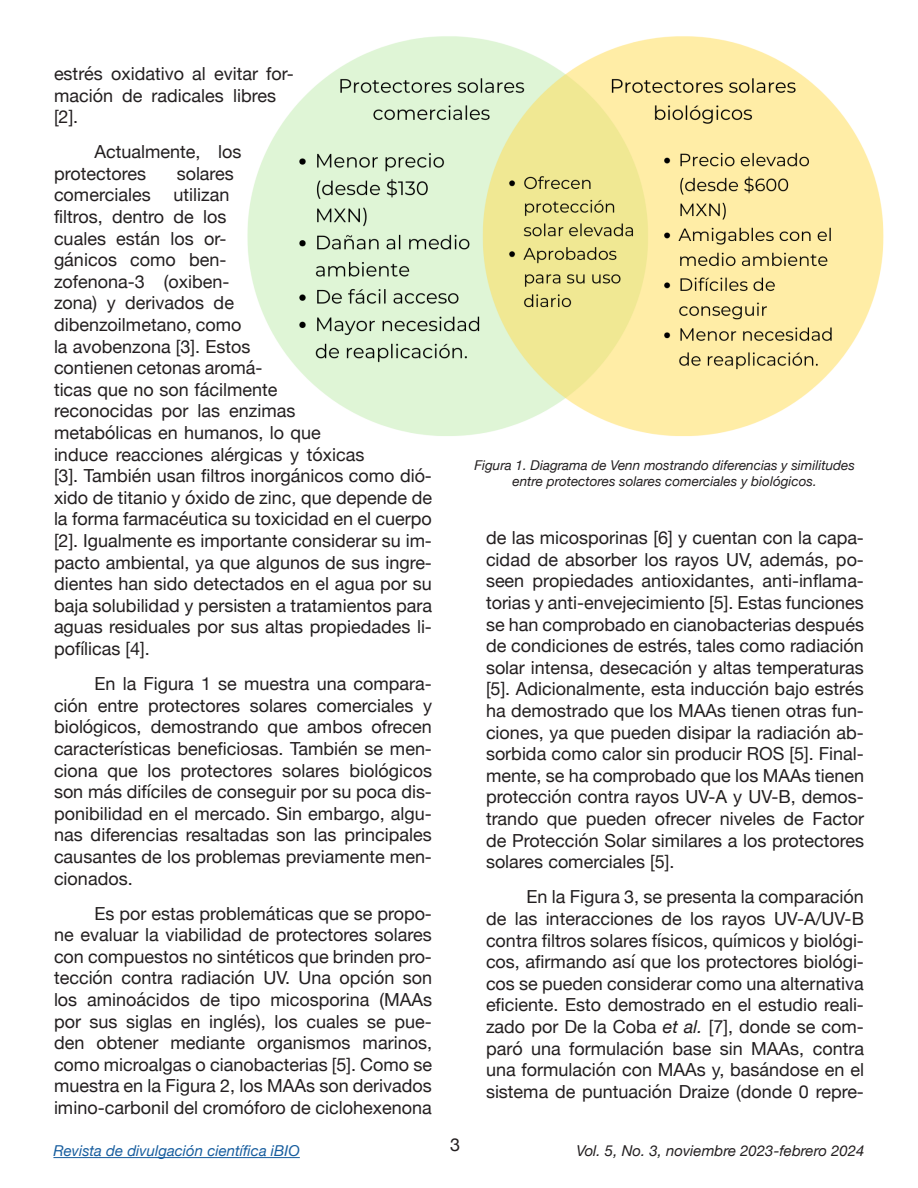
<style>
.page{position:relative;width:918px;height:1188px;background:#fff}
.page>*{position:absolute;margin:0;border:0;box-sizing:border-box;transform-origin:0 0}
.t1{font:18px/21.6px "Helvetica Neue";color:#231f20;text-align:justify}
.t2{font:italic 15px "Helvetica Neue";color:#231f20}
.t3{font:italic 15px "Helvetica Neue";color:#175d9e}
.t4{font:italic 13.5px/16.2px "Helvetica Neue";color:#231f20;text-align:center}
.s1{font-style:italic}
</style>
<div class="page">
<hr style="left:53px;top:1157px;width:247px;height:1px;background:#175d9e">
<img style="left:247px;top:36px;width:637px;height:400px">
<p class="t1" style="left:54px;top:64px;width:242px;text-align:left">estrés oxidativo al evitar for&shy;mación de radicales libres [2].</p>
<p class="t1" style="left:54px;top:142px;width:189px;text-indent:40px">Actualmente, los protectores</p>
<p class="t1" style="left:177px;top:164px;width:59px">solares</p>
<p class="t1" style="left:54px;top:185px;width:380px;text-align:left;text-indent:120px">utilizan<br>filtros, dentro de los<br>cuales están los or-<br>gánicos como ben-<br>zofenona-3 (oxiben-<br>zona) y derivados de<br>dibenzoilmetano, como<br>la avobenzona [3]. Estos<br>contienen cetonas aromá-<br>ticas que no son fácilmente<br>reconocidas por las enzimas<br>metabólicas en humanos, lo que<br>induce reacciones alérgicas y tóxicas<br>[3]. También usan filtros inorgánicos como dió&shy;xido de titanio y óxido de zinc, que depende de la forma farmacéutica su toxicidad en el cuerpo [2]. Igualmente es importante considerar su im&shy;pacto ambiental, ya que algunos de sus ingre&shy;dientes han sido detectados en el agua por su baja solubilidad y persisten a tratamientos para aguas residuales por sus altas propiedades li&shy;pofílicas [4].</p>
<p class="t1" style="left:54px;top:674px;width:380px;text-indent:40px">En la Figura 1 se muestra una compara&shy;ción entre protectores solares comerciales y biológicos, demostrando que ambos ofrecen características beneficiosas. También se men&shy;ciona que los protectores solares biológicos son más difíciles de conseguir por su poca dis&shy;ponibilidad en el mercado. Sin embargo, algu&shy;nas diferencias resaltadas son las principales causantes de los problemas previamente men&shy;cionados.</p>
<p class="t1" style="left:54px;top:903px;width:380px;text-indent:40px">Es por estas problemáticas que se propo&shy;ne evaluar la viabilidad de protectores solares con compuestos no sintéticos que brinden pro&shy;tección contra radiación UV. Una opción son los aminoácidos de tipo micosporina (MAAs por sus siglas en inglés), los cuales se pue&shy;den obtener mediante organismos marinos, como microalgas o cianobacterias [5]. Como se muestra en la Figura 2, los MAAs son derivados imino-carbonil del cromóforo de ciclohexenona</p>
<p class="t1" style="left:54px;top:185px;width:98px">comerciales</p>
<p class="t3" style="left:53px;top:1140px;width:248px">Revista de divulgación científica iBIO</p>
<p class="t4" style="left:474px;top:458px;width:382px">Figura 1. Diagrama de Venn mostrando diferencias y similitudes entre protectores solares comerciales y biológicos.</p>
<p class="t1" style="left:450px;top:1135px;width:12px">3</p>
<p class="t1" style="left:486px;top:528px;width:380px">de las micosporinas [6] y cuentan con la capa&shy;cidad de absorber los rayos UV, además, po&shy;seen propiedades antioxidantes, anti-inflama&shy;torias y anti-envejecimiento [5]. Estas funciones se han comprobado en cianobacterias después de condiciones de estrés, tales como radiación solar intensa, desecación y altas temperaturas [5]. Adicionalmente, esta inducción bajo estrés ha demostrado que los MAAs tienen otras fun&shy;ciones, ya que pueden disipar la radiación ab&shy;sorbida como calor sin producir ROS [5]. Final&shy;mente, se ha comprobado que los MAAs tienen protección contra rayos UV-A y UV-B, demos&shy;trando que pueden ofrecer niveles de Factor de Protección Solar similares a los protectores solares comerciales [5].</p>
<p class="t1" style="left:486px;top:887px;width:380px;text-indent:40px">En la Figura 3, se presenta la comparación de las interacciones de los rayos UV-A/UV-B contra filtros solares físicos, químicos y biológi&shy;cos, afirmando así que los protectores biológi&shy;cos se pueden considerar como una alternativa eficiente. Esto demostrado en el estudio reali&shy;zado por De la Coba <span class="s1">et al.</span> [7], donde se com&shy;paró una formulación base sin MAAs, contra una formulación con MAAs y, basándose en el sistema de puntuación Draize (donde 0 repre-</p>
<p class="t2" style="left:576px;top:1140px;width:290px">Vol. 5, No. 3, noviembre 2023-febrero 2024</p>
</div>
